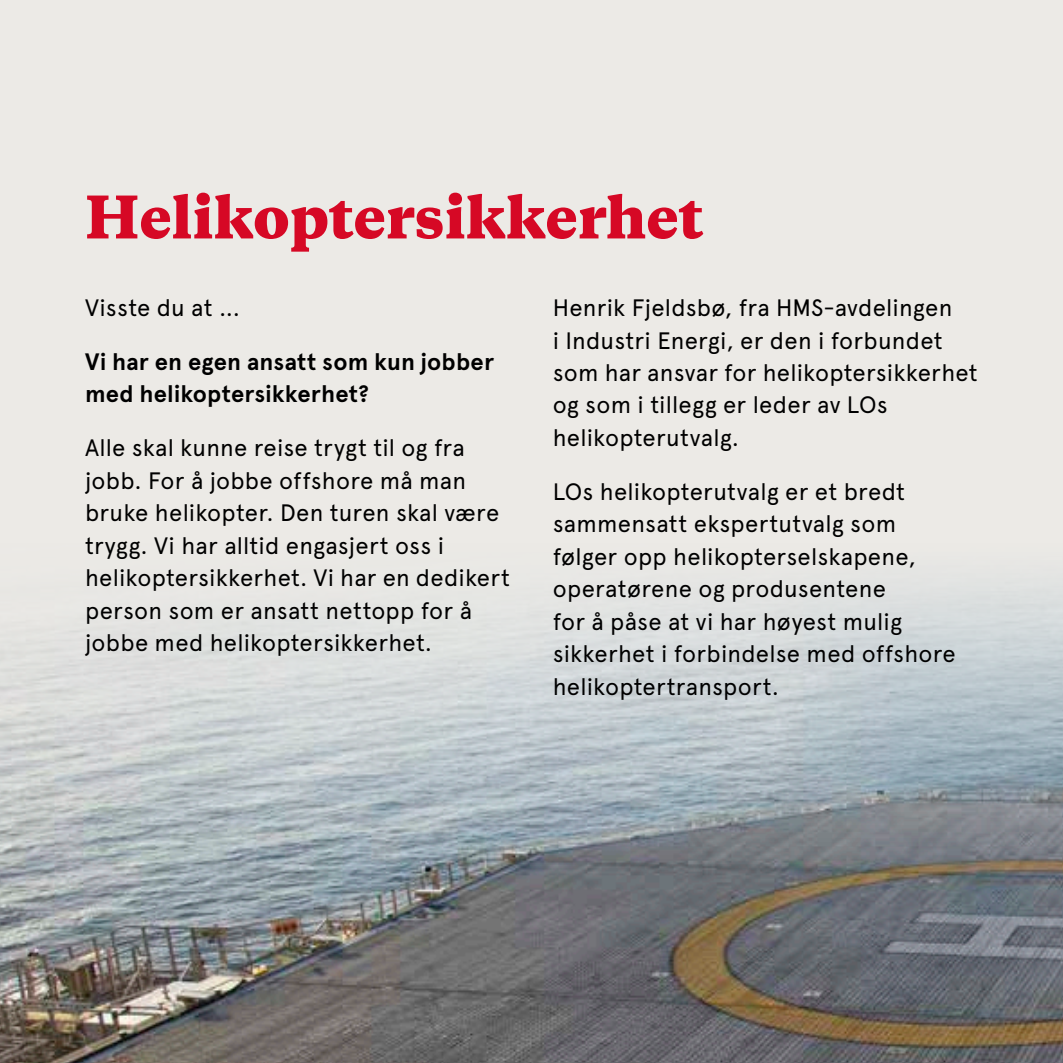
<style>
.page{position:relative;width:1063px;height:1063px;background:#fff}
.page>*{position:absolute;margin:0;border:0;box-sizing:border-box;transform-origin:0 0}
.t1{font:800 55px "Copernicus";color:#d60825}
.t2{font:23.75px/32.5px "Apercu";letter-spacing:.01em;color:#000}
.t3{font:700 23.75px/32.5px "Apercu";letter-spacing:.01em;color:#000}
</style>
<div class="page">
<img style="left:0;top:0;width:1063px;height:1063px">
<h1 class="t1" style="left:85px;top:181px;width:620px">Helikoptersikkerhet</h1>
<p class="t2" style="left:85px;top:291px;width:156px">Visste du at ...</p>
<p class="t3" style="left:85px;top:345px;width:411px">Vi har en egen ansatt som kun jobber med helikoptersikkerhet?</p>
<p class="t2" style="left:85px;top:431px;width:427px">Alle skal kunne reise trygt til og fra jobb. For å jobbe offshore må man bruke helikopter. Den turen skal være trygg. Vi har alltid engasjert oss i helikoptersikkerhet. Vi har en dedikert person som er ansatt nettopp for å jobbe med helikoptersikkerhet.</p>
<p class="t2" style="left:553px;top:291px;width:427px">Henrik Fjeldsbø, fra HMS-avdelingen<br>i Industri Energi, er den i forbundet som har ansvar for helikoptersikkerhet og som i tillegg er leder av LOs helikopterutvalg.</p>
<p class="t2" style="left:553px;top:475px;width:405px">LOs helikopterutvalg er et bredt sammensatt ekspertutvalg som følger opp helikopterselskapene, operatørene og produsentene<br>for å påse at vi har høyest mulig sikkerhet i forbindelse med offshore helikoptertransport.</p>
</div>
